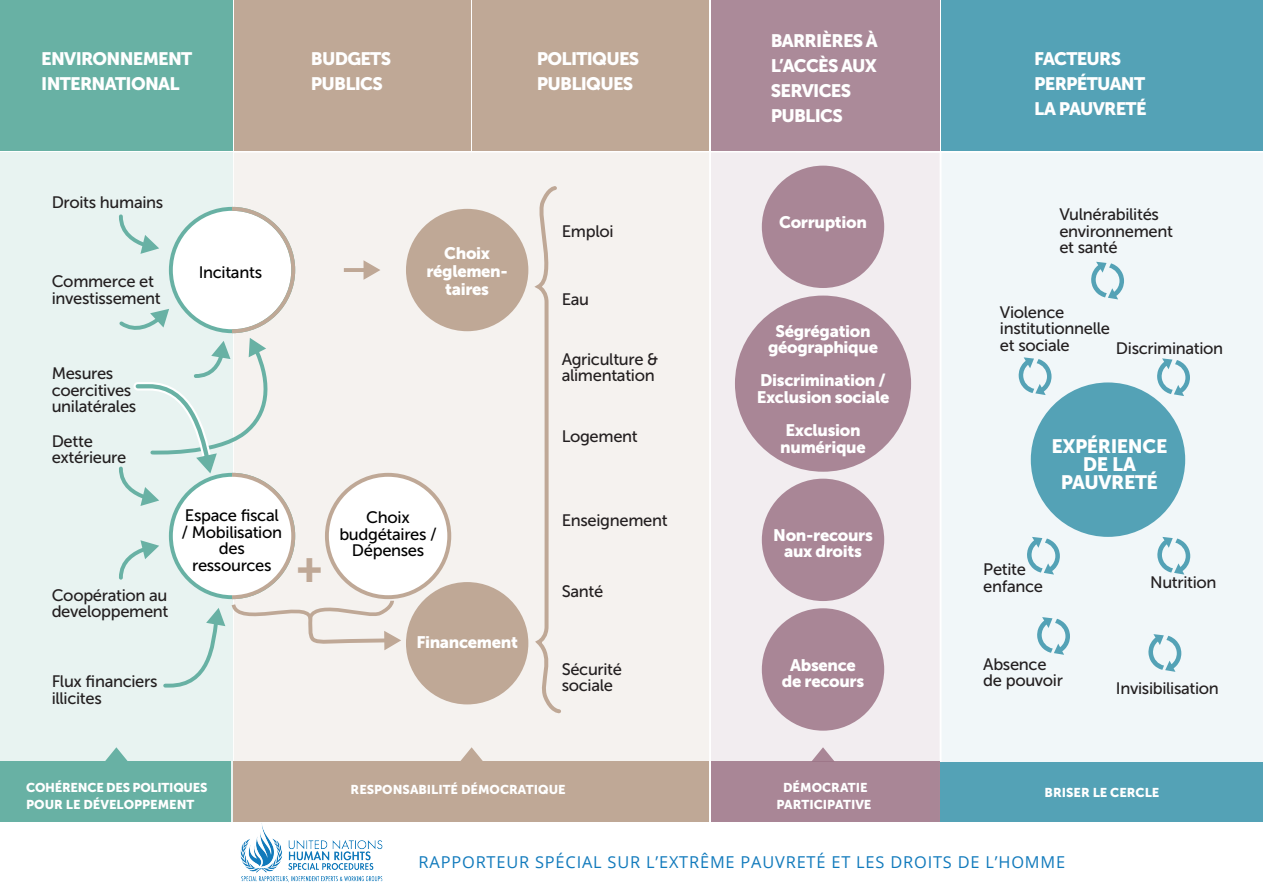
<style>
.page{position:relative;width:1263px;height:893px;background:#fff}
.page>*{position:absolute;margin:0;border:0;box-sizing:border-box;transform-origin:0 0}
.t1{font:41.4px "Museo Sans 900";color:#bfa896}
.t2{font:19.35px/18px "Museo Sans 900";letter-spacing:-.02em;color:#fff;text-align:center}
.t3{font:18px/24.9px "Museo Sans 900";letter-spacing:-.04em;color:#fff}
.t4{font:16.65px/16.6px "Museo Sans 500";letter-spacing:-.02em;color:#231f20}
.t5{font:16.65px/16.6px "Museo Sans 900";letter-spacing:-.02em;color:#fff;text-align:center}
.t6{font:16.65px/16.6px "Museo Sans 500";letter-spacing:-.02em;color:#000001;text-align:center}
.t7{font:16.35px "Open Sans";letter-spacing:.05em;color:#117abc}
.t8{font:12.75px/16.5px "Museo Sans 900";color:#fff;text-align:center}
.t9{font:12.75px/16.5px "Museo Sans 900";letter-spacing:-.02em;color:#fff}
</style>
<div class="page">
<div style="left:0;top:152px;width:232px;height:741px;background:#e8f3f1"></div>
<div style="left:234px;top:152px;width:475px;height:741px;background:#f5f2ef"></div>
<div style="left:0;top:0;width:232px;height:151px;background:#68b1a4"></div>
<div style="left:234px;top:0;width:237px;height:151px;background:#bfa896"></div>
<div style="left:941px;top:153px;width:322px;height:740px;background:#f1f7f9"></div>
<div style="left:472px;top:0;width:237px;height:151px;background:#bfa896"></div>
<div style="left:711px;top:0;width:229px;height:151px;background:#ab8a99"></div>
<div style="left:711px;top:152px;width:229px;height:670px;background:#f2edf0"></div>
<div style="left:941px;top:0;width:322px;height:151px;background:#54a2b6"></div>
<div style="left:0;top:762px;width:231px;height:60px;background:#68b1a4"></div>
<div style="left:234px;top:762px;width:475px;height:60px;background:#bfa896"></div>
<div style="left:711px;top:762px;width:229px;height:60px;background:#a98696"></div>
<div style="left:941px;top:762px;width:322px;height:61px;background:#54a2b6"></div>
<div style="left:0;top:822px;width:1263px;height:71px;background:#fff"></div>
<img style="left:232px;top:802px;width:151px;height:81px">
<div style="left:406px;top:209px;width:122px;height:122px;background:#bfa896;border-radius:50%"></div>
<div style="left:406px;top:582px;width:122px;height:122px;background:#bfa896;border-radius:50%"></div>
<div style="left:762px;top:166px;width:122px;height:122px;background:#a98696;border-radius:50%"></div>
<div style="left:735px;top:296px;width:176px;height:176px;background:#a98696;border-radius:50%"></div>
<div style="left:762px;top:479px;width:122px;height:122px;background:#a98696;border-radius:50%"></div>
<div style="left:1031px;top:382px;width:154px;height:155px;background:#54a2b6;border-radius:50%"></div>
<div style="left:762px;top:608px;width:122px;height:123px;background:#a98696;border-radius:50%"></div>
<div style="left:327px;top:475px;width:122px;height:122px;background:#fff;border-radius:50%"></div>
<svg style="left:105px;top:747px;width:23px;height:15px"></svg>
<svg style="left:460px;top:747px;width:23px;height:15px"></svg>
<svg style="left:811px;top:747px;width:24px;height:15px"></svg>
<svg style="left:1091px;top:262px;width:33px;height:37px"></svg>
<svg style="left:1018px;top:357px;width:33px;height:38px"></svg>
<svg style="left:1157px;top:358px;width:33px;height:38px"></svg>
<svg style="left:1157px;top:537px;width:33px;height:38px"></svg>
<svg style="left:1037px;top:617px;width:33px;height:38px"></svg>
<svg style="left:1148px;top:634px;width:33px;height:38px"></svg>
<svg style="left:1027px;top:537px;width:33px;height:38px"></svg>
<svg style="left:534px;top:186px;width:27px;height:528px"></svg>
<svg style="left:119px;top:205px;width:282px;height:484px"></svg>
<p class="t3" style="left:41px;top:46px;width:153px">ENVIRONNEMENT<br>INTERNATIONAL</p>
<p class="t3" style="left:311px;top:46px;width:82px">BUDGETS<br>PUBLICS</p>
<p class="t3" style="left:537px;top:46px;width:104px">POLITIQUES<br>PUBLIQUES</p>
<p class="t4" style="left:52px;top:194px;width:113px">Droits humains</p>
<p class="t4" style="left:52px;top:273px;width:111px">Commerce et investissement</p>
<p class="t6" style="left:199px;top:264px;width:65px">Incitants</p>
<p class="t5" style="left:426px;top:244px;width:83px;line-height:18px">Choix réglemen&shy;taires</p>
<p class="t4" style="left:52px;top:365px;width:86px">Mesures coercitives unilatérales</p>
<p class="t4" style="left:52px;top:433px;width:76px">Dette extérieure</p>
<p class="t4" style="left:52px;top:587px;width:118px">Coopération au developpement</p>
<p class="t6" style="left:182px;top:507px;width:102px">Espace fiscal / Mobilisation des ressources</p>
<h1 class="t1" style="left:296px;top:544px;width:28px">+</h1>
<p class="t4" style="left:52px;top:673px;width:107px">Flux financiers illicites</p>
<p class="t6" style="left:339px;top:509px;width:99px">Choix budgétaires /<br>Dépenses</p>
<p class="t5" style="left:416px;top:634px;width:103px">Financement</p>
<p class="t4" style="left:562px;top:223px;width:53px">Emploi</p>
<p class="t4" style="left:562px;top:291px;width:29px">Eau</p>
<p class="t4" style="left:562px;top:351px;width:98px">Agriculture &amp; alimentation</p>
<p class="t4" style="left:562px;top:428px;width:78px">Logement</p>
<p class="t4" style="left:562px;top:511px;width:107px">Enseignement</p>
<p class="t4" style="left:562px;top:583px;width:43px">Santé</p>
<p class="t4" style="left:562px;top:661px;width:62px">Sécurité sociale</p>
<p class="t3" style="left:771px;top:28px;width:109px">BARRIÈRES À<br>L’ACCÈS AUX<br>SERVICES<br>PUBLICS</p>
<p class="t5" style="left:779px;top:214px;width:89px">Corruption</p>
<p class="t5" style="left:768px;top:322px;width:111px">Ségrégation géographique</p>
<p class="t5" style="left:757px;top:372px;width:134px;text-align:left">Discrimination /<br>Exclusion sociale</p>
<p class="t5" style="left:780px;top:422px;width:87px">Exclusion numérique</p>
<p class="t5" style="left:773px;top:527px;width:101px">Non-recours aux droits</p>
<p class="t5" style="left:782px;top:656px;width:84px">Absence de recours</p>
<p class="t3" style="left:1034px;top:46px;width:114px">FACTEURS<br>PERPÉTUANT<br>LA PAUVRETÉ</p>
<p class="t4" style="left:1059px;top:206px;width:115px">Vulnérabilités environnement et santé</p>
<p class="t4" style="left:1000px;top:304px;width:112px">Violence institutionnelle et sociale</p>
<p class="t4" style="left:1116px;top:340px;width:109px">Discrimination</p>
<p class="t2" style="left:1051px;top:437px;width:118px">EXPÉRIENCE<br>DE LA<br>PAUVRETÉ</p>
<p class="t4" style="left:983px;top:561px;width:61px">Petite enfance</p>
<p class="t4" style="left:1150px;top:574px;width:68px">Nutrition</p>
<p class="t4" style="left:983px;top:656px;width:81px">Absence de pouvoir</p>
<p class="t4" style="left:1116px;top:680px;width:105px">Invisibilisation</p>
<p class="t9" style="left:26px;top:779px;width:183px">COHÉRENCE DES POLITIQUES<br>POUR LE DÉVELOPPEMENT</p>
<p class="t8" style="left:776px;top:779px;width:97px">DÉMOCRATIE<br>PARTICIPATIVE</p>
<p class="t8" style="left:1045px;top:784px;width:116px">BRISER LE CERCLE</p>
<p class="t8" style="left:351px;top:782px;width:217px">RESPONSABILITÉ DÉMOCRATIQUE</p>
<p class="t7" style="left:419px;top:851px;width:648px">RAPPORTEUR SPÉCIAL SUR L’EXTRÊME PAUVRETÉ ET LES DROITS DE L’HOMME</p>
</div>
